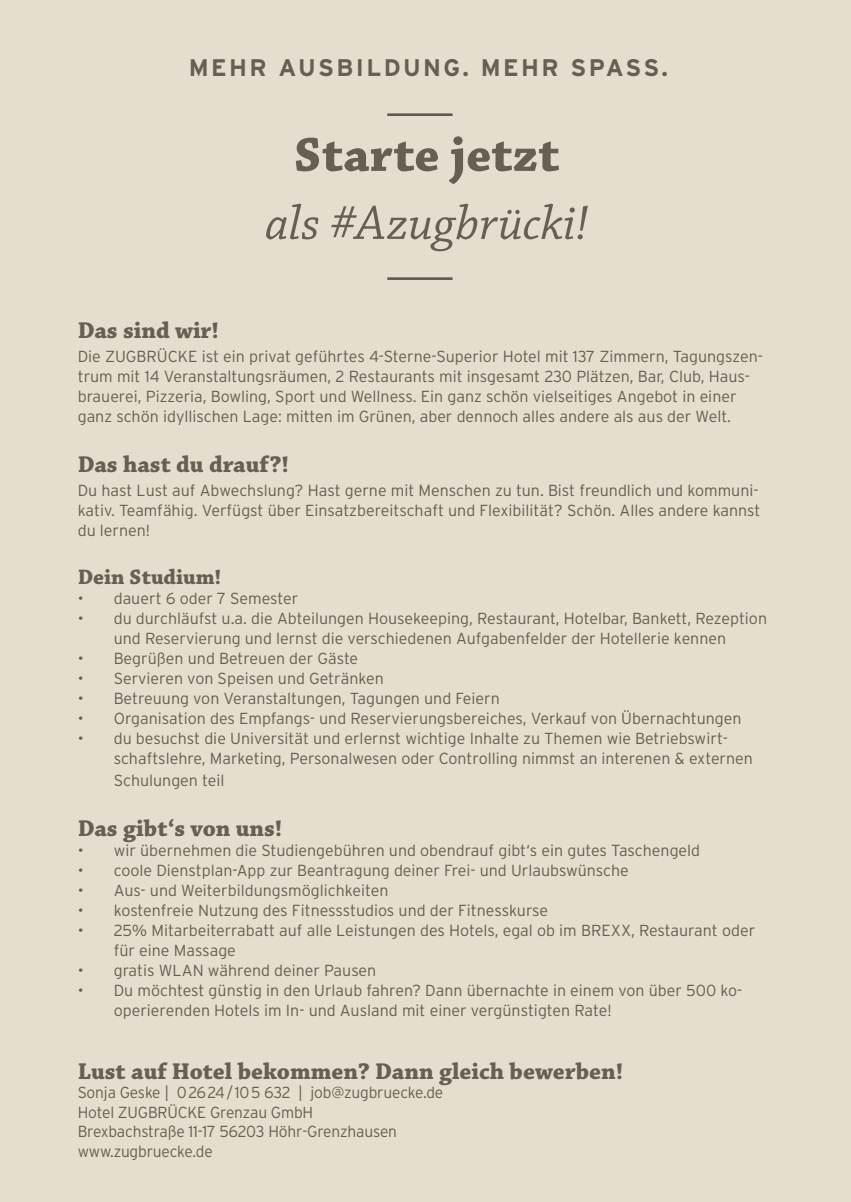
<style>
.page{position:relative;width:851px;height:1202px;background:#fff}
.page>*{position:absolute;margin:0;border:0;box-sizing:border-box;transform-origin:0 0}
.t1{font:italic 50.4px "Chaparral Pro";color:#675f51}
.t2{font:700 50.4px "Chaparral Pro";color:#675f51}
.t3{font:700 24px "Chaparral Pro";color:#675f51}
.t4{font:700 24px "Interstate";letter-spacing:.1em;color:#675f51}
.t5{font:700 22px "Chaparral Pro";color:#675f51}
.t6{font:300 16px/20px "Interstate";color:#675f51}
</style>
<div class="page">
<div style="left:0;top:0;width:850px;height:1202px;background:#e3decd"></div>
<hr style="left:387px;top:113px;width:65px;height:3px;background:#5f594f">
<hr style="left:387px;top:277px;width:65px;height:3px;background:#5f594f">
<p class="t4" style="left:189px;top:53px;width:480px">MEHR AUSBILDUNG. MEHR SPASS.</p>
<p class="t2" style="left:294px;top:125px;width:267px">Starte jetzt</p>
<p class="t1" style="left:265px;top:195px;width:324px">als #Azugbrücki!</p>
<p class="t3" style="left:78px;top:317px;width:143px">Das sind wir!</p>
<p class="t6" style="left:78px;top:347px;width:686px">Die ZUGBRÜCKE ist ein privat geführtes 4-Sterne-Superior Hotel mit 137 Zimmern, Tagungszen&shy;trum mit 14 Veranstaltungsräumen, 2 Restaurants mit insgesamt 230 Plätzen, Bar, Club, Haus&shy;brauerei, Pizzeria, Bowling, Sport und Wellness. Ein ganz schön vielseitiges Angebot in einer ganz schön idyllischen Lage: mitten im Grünen, aber dennoch alles andere als aus der Welt.</p>
<p class="t3" style="left:78px;top:450px;width:213px">Das hast du drauf?!</p>
<p class="t6" style="left:78px;top:480px;width:684px;text-align:justify">Du hast Lust auf Abwechslung? Hast gerne mit Menschen zu tun. Bist freundlich und kommuni&shy;kativ. Teamfähig. Verfügst über Einsatzbereitschaft und Flexibilität? Schön. Alles andere kannst du lernen!</p>
<p class="t5" style="left:78px;top:564px;width:145px">Dein Studium!</p>
<p class="t6" style="left:78px;top:588px;width:222px">• dauert 6 oder 7 Semester</p>
<p class="t6" style="left:78px;top:608px;width:690px;text-align:center">• du durchläufst u.a. die Abteilungen Housekeeping, Restaurant, Hotelbar, Bankett, Rezeption und Reservierung und lernst die verschiedenen Aufgabenfelder der Hotellerie kennen</p>
<p class="t6" style="left:78px;top:648px;width:282px">• Begrüßen und Betreuen der Gäste</p>
<p class="t6" style="left:78px;top:668px;width:307px">• Servieren von Speisen und Getränken</p>
<p class="t6" style="left:78px;top:688px;width:423px">• Betreuung von Veranstaltungen, Tagungen und Feiern</p>
<p class="t6" style="left:78px;top:708px;width:665px">• Organisation des Empfangs- und Reservierungsbereiches, Verkauf von Übernachtungen</p>
<p class="t6" style="left:114px;top:728px;width:640px;text-indent:-36px">• du besuchst die Universität und erlernst wichtige Inhalte zu Themen wie Betriebswirt&shy;schaftslehre, Marketing, Personalwesen oder Controlling nimmst an interenen &amp; externen</p>
<p class="t6" style="left:114px;top:770px;width:112px">Schulungen teil</p>
<p class="t3" style="left:78px;top:814px;width:206px">Das gibt‘s von uns!</p>
<p class="t6" style="left:78px;top:840px;width:624px">• wir übernehmen die Studiengebühren und obendrauf gibt‘s ein gutes Taschengeld</p>
<p class="t6" style="left:78px;top:860px;width:552px">• coole Dienstplan-App zur Beantragung deiner Frei- und Urlaubswünsche</p>
<p class="t6" style="left:78px;top:880px;width:312px">• Aus- und Weiterbildungsmöglichkeiten</p>
<p class="t6" style="left:78px;top:900px;width:472px">• kostenfreie Nutzung des Fitnessstudios und der Fitnesskurse</p>
<p class="t6" style="left:114px;top:920px;width:642px;text-indent:-36px">• 25% Mitarbeiterrabatt auf alle Leistungen des Hotels, egal ob im BREXX, Restaurant oder für eine Massage</p>
<p class="t6" style="left:78px;top:960px;width:300px">• gratis WLAN während deiner Pausen</p>
<p class="t6" style="left:114px;top:980px;width:630px;text-indent:-36px">• Du möchtest günstig in den Urlaub fahren? Dann übernachte in einem von über 500 ko&shy;operierenden Hotels im In- und Ausland mit einer vergünstigten Rate!</p>
<p class="t3" style="left:78px;top:1057px;width:547px">Lust auf Hotel bekommen? Dann gleich bewerben!</p>
<p class="t6" style="left:78px;top:1082px;width:367px">Sonja Geske | 02624/105 632 | job@zugbruecke.de</p>
<p class="t6" style="left:78px;top:1102px;width:237px">Hotel ZUGBRÜCKE Grenzau GmbH</p>
<p class="t6" style="left:78px;top:1121px;width:321px">Brexbachstraße 11-17 56203 Höhr-Grenzhausen www.zugbruecke.de</p>
</div>
